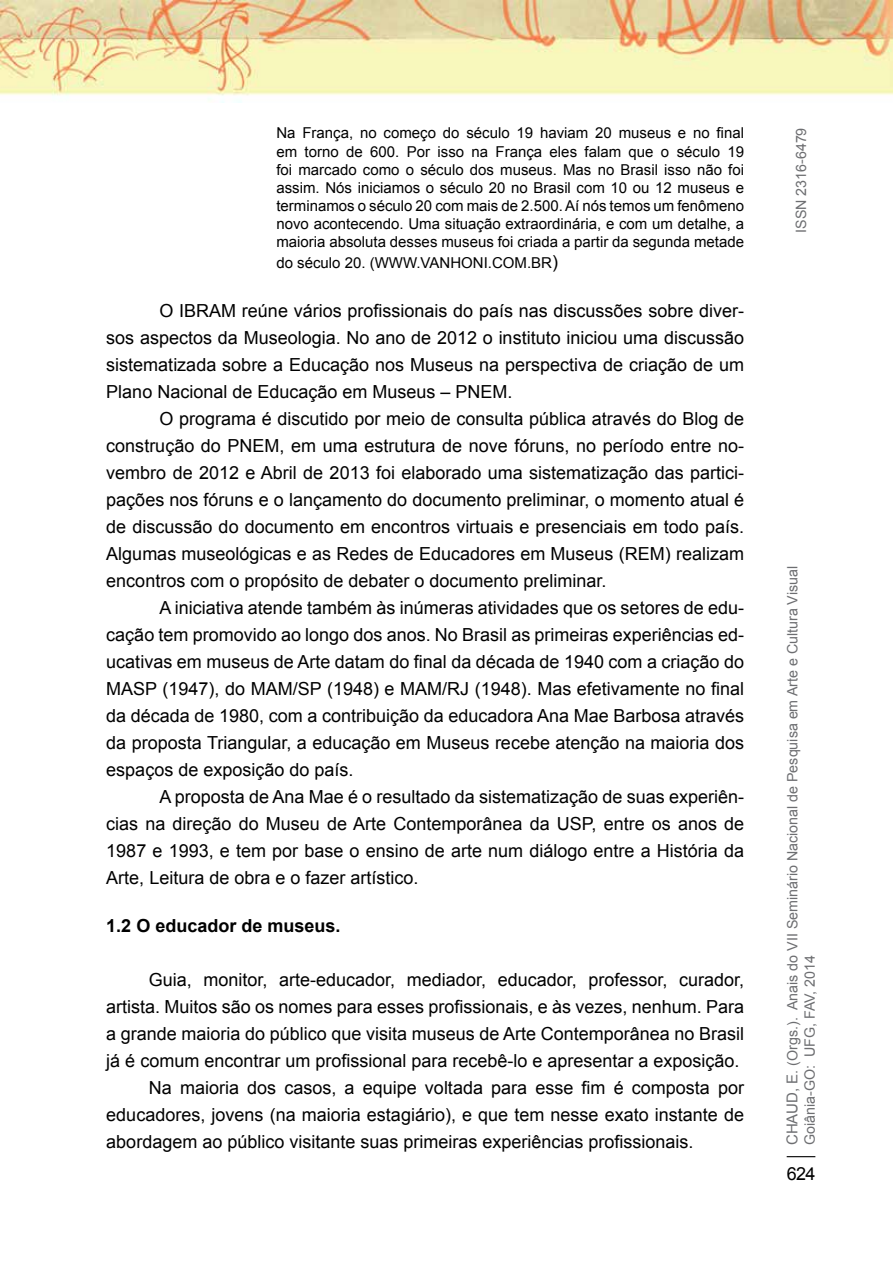
<style>
.page{position:relative;width:893px;height:1263px;background:#fff}
.page>*{position:absolute;margin:0;border:0;box-sizing:border-box;transform-origin:0 0}
.t1{font:18px/27px "Arial";color:#000;text-align:justify}
.t2{font:700 18px "Arial";color:#000}
.t3{font:15px/18px "Arial";color:#000;text-align:justify}
.t4{font:14.25px/17.1px "Arial";color:#6d6e71}
.s1{font-size:18px}
.s2{font-size:15px}
</style>
<div class="page">
<svg style="left:787px;top:1156px;width:28px;height:1px"></svg>
<img style="left:0;top:0;width:893px;height:102px">
<p class="t3" style="left:276px;top:124px;width:469px">Na França, no começo do século 19 haviam 20 museus e no final em torno de 600. Por isso na França eles falam que o século 19 foi marcado como o século dos museus. Mas no Brasil isso não foi assim. Nós iniciamos o século 20 no Brasil com 10 ou 12 museus e terminamos o século 20 com mais de 2.500. Aí nós temos um fenômeno novo acontecendo. Uma situação extraordinária, e com um detalhe, a maioria absoluta desses museus foi criada a partir da segunda metade</p>
<p class="t3" style="left:276px;top:254px;width:114px">do século 20. (www</p>
<p class="t3" style="left:416px;top:254px;width:15px">.van</p>
<p class="t3" style="left:450px;top:254px;width:54px">honi .com</p>
<p class="t3" style="left:527px;top:254px;width:32px">.br<span class="s1">)</span></p>
<p class="t1" style="left:106px;top:297px;width:639px;text-indent:53px">O IBRAM reúne vários profissionais do país nas discussões sobre diver&shy;sos aspectos da Museologia. No ano de 2012 o instituto iniciou uma discussão sistematizada sobre a Educação nos Museus na perspectiva de criação de um Plano Nacional de Educação em Museus – PNEM.</p>
<p class="t1" style="left:106px;top:405px;width:639px;text-indent:53px">O programa é discutido por meio de consulta pública através do Blog de construção do PNEM, em uma estrutura de nove fóruns, no período entre no&shy;vembro de 2012 e Abril de 2013 foi elaborado uma sistematização das partici&shy;pações nos fóruns e o lançamento do documento preliminar, o momento atual é de discussão do documento em encontros virtuais e presenciais em todo país.<br>Algumas museológicas e as Redes de Educadores em Museus (REM) realizam encontros com o propósito de debater o documento preliminar.</p>
<p class="t1" style="left:106px;top:594px;width:639px;text-indent:53px">A iniciativa atende também às inúmeras atividades que os setores de edu&shy;cação tem promovido ao longo dos anos. No Brasil as primeiras experiências ed&shy;ucativas em museus de Arte datam do final da década de 1940 com a criação do MASP (1947), do MAM/SP (1948) e MAM/RJ (1948). Mas efetivamente no final da década de 1980, com a contribuição da educadora Ana Mae Barbosa através da proposta Triangular, a educação em Museus recebe atenção na maioria dos espaços de exposição do país.</p>
<p class="t1" style="left:106px;top:783px;width:639px;text-indent:53px">A proposta de Ana Mae é o resultado da sistematização de suas experiên&shy;cias na direção do Museu de Arte Contemporânea da USP, entre os anos de 1987 e 1993, e tem por base o ensino de arte num diálogo entre a H istória da Arte, Leitura de obra e o fazer artístico.</p>
<p class="t2" style="left:106px;top:914px;width:236px">1.2 O educador de museus.</p>
<p class="t1" style="left:149px;top:967px;width:597px">Guia, monitor, arte-educador, mediador, educador, professor, curador,</p>
<p class="t1" style="left:106px;top:994px;width:639px">artista. Muitos são os nomes para esses profissionais, e às vezes, nenhum. Para</p>
<p class="t1" style="left:106px;top:1021px;width:639px">a grande maioria do público que visita museus de Arte Contemporânea no Brasil</p>
<p class="t1" style="left:106px;top:1048px;width:635px">já é comum encontrar um profissional para recebê-lo e apresentar a exposição.</p>
<p class="t1" style="left:149px;top:1075px;width:597px">Na maioria dos casos, a equipe voltada para esse fim é composta por</p>
<p class="t1" style="left:106px;top:1102px;width:639px">educadores, jovens (na maioria estagiário), e que tem nesse exato instante de</p>
<p class="t1" style="left:106px;top:1129px;width:589px">abordagem ao público visitante suas primeiras experiências profissionais.</p>
<p class="t4" style="left:793px;top:233px;width:107px;rotate:-90deg">ISSN 2316-6479</p>
<p class="t4" style="left:784px;top:1145px;width:581px;rotate:-90deg"><span class="s2">Chaud, E</span>. (Orgs.). Anais do VII Seminário Nacional de Pesquisa em Arte e Cultura Visual<br>Goiânia-GO: U FG, FAV, 2014</p>
<p class="t1" style="left:787px;top:1160px;width:30px">624</p>
</div>
